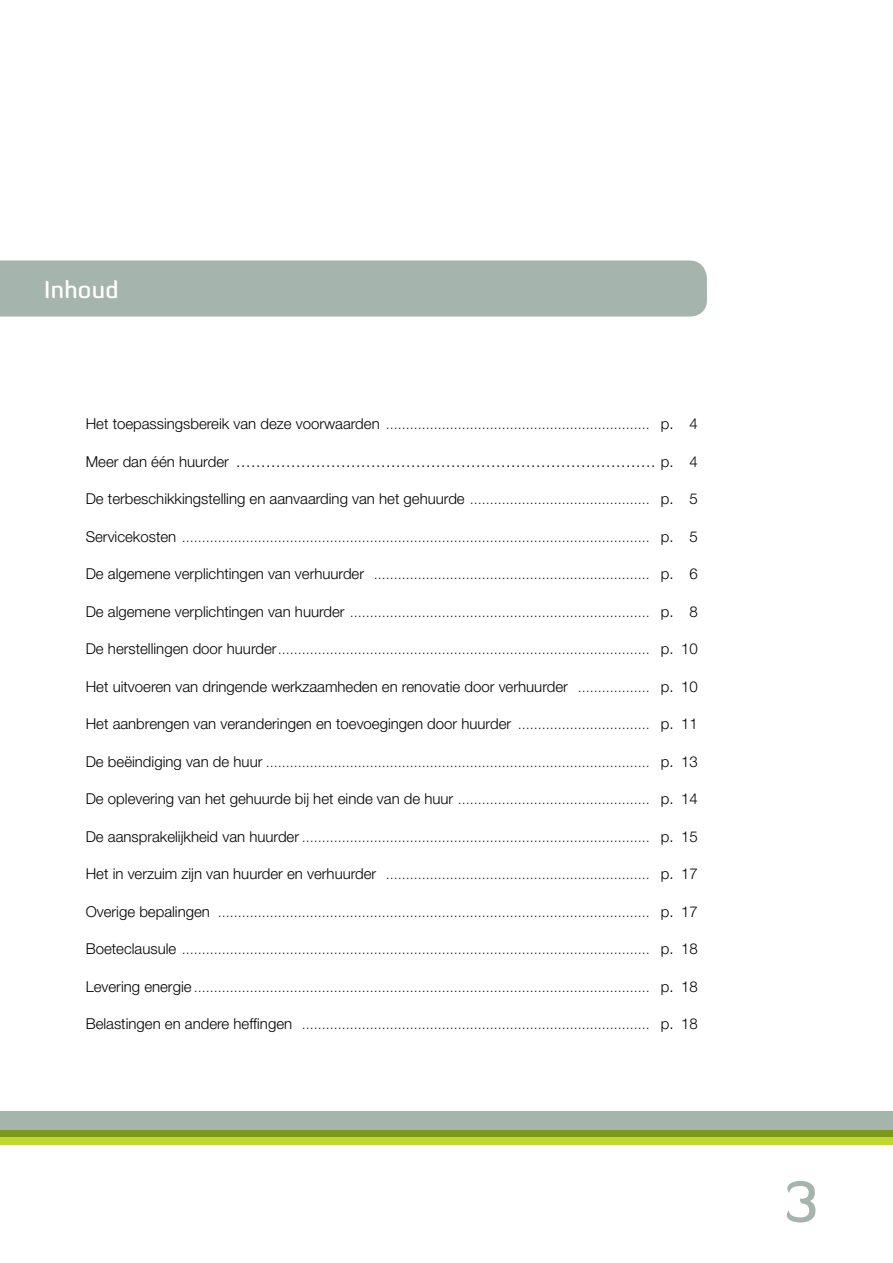
<style>
.page{position:relative;width:893px;height:1263px;background:#fff}
.page>*{position:absolute;margin:0;border:0;box-sizing:border-box;transform-origin:0 0}
.t1{font:500 56.85px "Diavlo";color:#a5b4ac}
.t2{font:500 24px "Diavlo";letter-spacing:.01em;color:#fff}
.t3{font:300 15px "Helvetica Neue";color:#000}
.t4{font:300 12px "Helvetica Neue";color:#000}
.s1{font-size:12px}
.s2{font-size:15px}
</style>
<div class="page">
<div style="left:0;top:1111px;width:893px;height:26px;background:#a5b4ac"></div>
<svg style="left:0;top:1130px;width:893px;height:14px;background:#9eb827"></svg>
<div style="left:0;top:260px;width:707px;height:57px;background:#a5b4ac"></div>
<h2 class="t2" style="left:44px;top:279px;width:76px">Inhoud</h2>
<p class="t3" style="left:86px;top:418px;width:614px">Het toepassingsbereik van deze voorwaarden <span class="s1">…………………………………………………………</span> p. 4</p>
<p class="t3" style="left:86px;top:456px;width:613px">Meer dan één huurder ………………………………………………………………………… p. 4</p>
<p class="t3" style="left:86px;top:493px;width:613px">De terbeschikkingstelling en aanvaarding van het gehuurde <span class="s1">………………………………………</span> p. 5</p>
<p class="t4" style="left:86px;top:533px;width:613px"><span class="s2">Servicekosten</span> ……………………………………………………………………………………………………… <span class="s2">p. 5</span></p>
<p class="t3" style="left:86px;top:568px;width:613px">De algemene verplichtingen van verhuurder <span class="s1">……………………………………………………………</span> p. 6</p>
<p class="t3" style="left:86px;top:606px;width:613px">De algemene verplichtingen van huurder <span class="s1">…………………………………………………………………</span> p. 8</p>
<p class="t4" style="left:86px;top:645px;width:614px"><span class="s2">De herstellingen door huurder</span>………………………………………………………………………………… <span class="s2">p. 10</span></p>
<p class="t3" style="left:86px;top:681px;width:614px">Het uitvoeren van dringende werkzaamheden en renovatie door verhuurder <span class="s1">………………</span> p. 10</p>
<p class="t3" style="left:86px;top:718px;width:614px">Het aanbrengen van veranderingen en toevoegingen door huurder <span class="s1">……………………………</span> p. 11</p>
<p class="t4" style="left:86px;top:758px;width:614px"><span class="s2">De beëindiging van de huur</span> …………………………………………………………………………………… <span class="s2">p. 13</span></p>
<p class="t3" style="left:86px;top:793px;width:614px">De oplevering van het gehuurde bij het einde van de huur <span class="s1">…………………………………………</span> p. 14</p>
<p class="t3" style="left:86px;top:831px;width:614px">De aansprakelijkheid van huurder <span class="s1">……………………………………………………………………………</span> p. 15</p>
<p class="t3" style="left:86px;top:868px;width:614px">Het in verzuim zijn van huurder en verhuurder <span class="s1">…………………………………………………………</span> p. 17</p>
<p class="t4" style="left:86px;top:908px;width:614px"><span class="s2">Overige bepalingen</span> ……………………………………………………………………………………………… <span class="s2">p. 17</span></p>
<p class="t4" style="left:86px;top:945px;width:614px"><span class="s2">Boeteclausule</span> ……………………………………………………………………………………………………… <span class="s2">p. 18</span></p>
<p class="t4" style="left:86px;top:983px;width:614px"><span class="s2">Levering energie</span> …………………………………………………………………………………………………… <span class="s2">p. 18</span></p>
<p class="t3" style="left:86px;top:1018px;width:614px">Belastingen en andere heffingen <span class="s1">……………………………………………………………………………</span> p. 18</p>
<h1 class="t1" style="left:784px;top:1177px;width:36px">3</h1>
</div>
